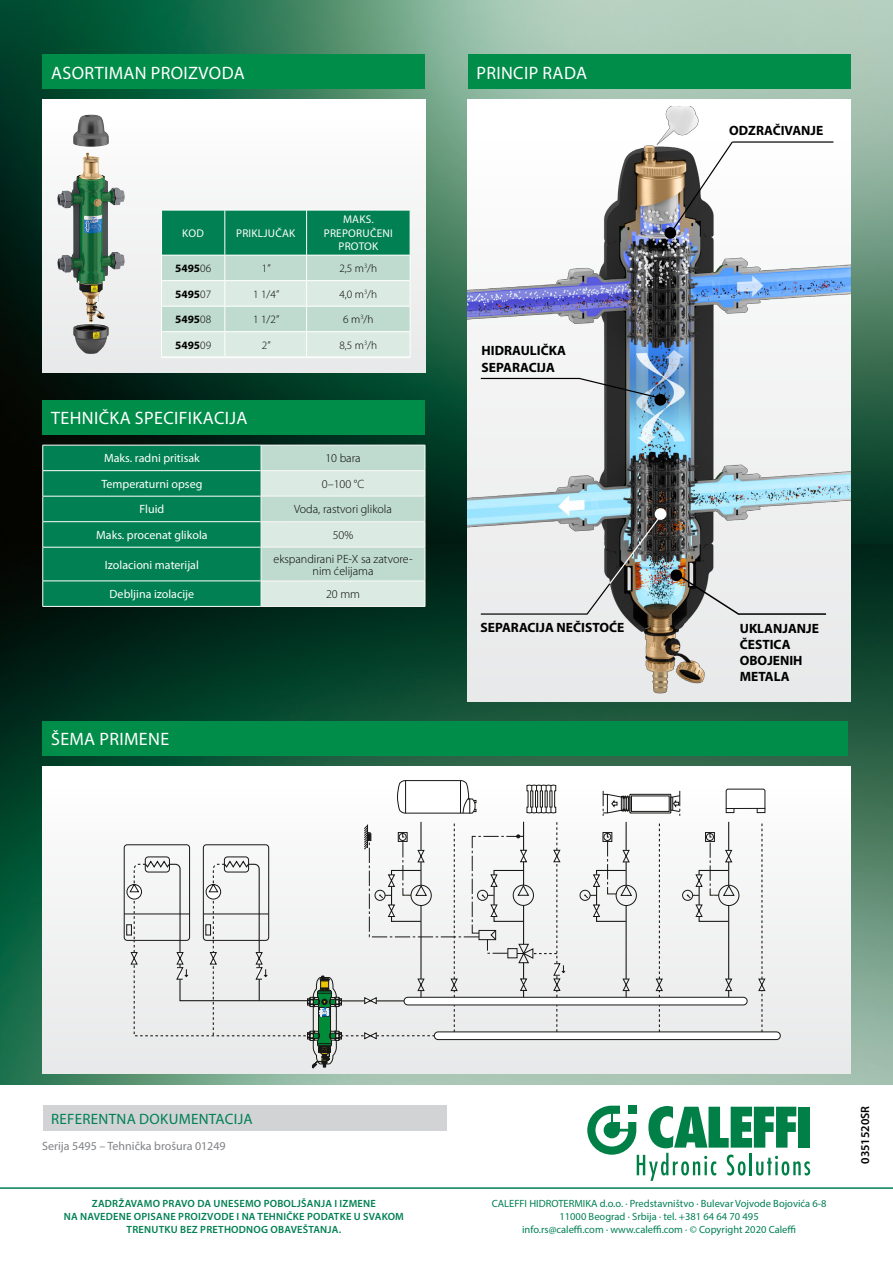
<style>
.page{position:relative;width:893px;height:1263px;background:#fff}
.page>*{position:absolute;margin:0;border:0;box-sizing:border-box;transform-origin:0 0}
.Titolini_verdi{font:18px "Myriad Pro";letter-spacing:.02em;color:#fff}
.Titolini_verdi-2{font:15px "Myriad Pro";letter-spacing:.02em;color:#008053}
.Testo_tabella{font:700 13.5px/16.2px "Myriad Pro";color:#000}
.Testo_Bianco_in_verd{font:12px "Myriad Pro";color:#fff}
.Testo_tabella-2{font:300 12px/12px "Myriad Pro";color:#000;text-align:center}
.Titolini_verdi-3{font:12px "Myriad Pro";color:#808285}
.t1{font:600 12px "Myriad Pro";color:#000}
.Testo_tabella-3{font:300 11.25px "Myriad Pro";color:#000}
.Testo_Bianco_in_verd-2{font:11.25px/13.5px "Myriad Pro";letter-spacing:.02em;color:#fff;text-align:center}
.Testo_tabella-4{font:700 11.25px "Myriad Pro";color:#000}
.t2{font:10.5px "Myriad Pro";color:#008053}
.t3{font:600 10.5px "Myriad Pro";letter-spacing:.02em;color:#008053}
.s1{font-weight:300}
</style>
<div class="page">
<img style="left:0;top:0;width:893px;height:545px">
<img style="left:0;top:545px;width:893px;height:540px">
<div style="left:43px;top:55px;width:382px;height:34px;background:#008c49"></div>
<div style="left:43px;top:400px;width:382px;height:34px;background:#008c49"></div>
<svg style="left:43px;top:100px;width:383px;height:272px"></svg>
<div style="left:43px;top:721px;width:805px;height:34px;background:#008c49"></div>
<div style="left:43px;top:766px;width:807px;height:308px;background:linear-gradient(to bottom,#fefefe,#e7e8e9)"></div>
<svg style="left:587px;top:1106px;width:223px;height:75px"></svg>
<hr style="left:0;top:1187px;width:893px;height:2px;background:#008053">
<div style="left:468px;top:55px;width:382px;height:34px;background:#008c49"></div>
<img style="left:468px;top:106px;width:382px;height:598px">
<svg style="left:666px;top:140px;width:68px;height:99px"></svg>
<hr style="left:732px;top:141px;width:101px;height:2px;background:#000">
<div style="left:665px;top:228px;width:10px;height:10px;background:#000;border-radius:50%"></div>
<div style="left:664px;top:227px;width:12px;height:12px;border:2px solid #000;border-radius:50%"></div>
<div style="left:655px;top:395px;width:10px;height:10px;background:#000;border-radius:50%"></div>
<div style="left:654px;top:394px;width:12px;height:12px;border:2px solid #000;border-radius:50%"></div>
<svg style="left:480px;top:377px;width:190px;height:25px"></svg>
<div style="left:655px;top:509px;width:11px;height:10px;background:#fff;border-radius:50%"></div>
<div style="left:655px;top:508px;width:11px;height:12px;border:2px solid #fff;border-radius:50%"></div>
<div style="left:671px;top:570px;width:10px;height:10px;background:#000;border-radius:50%"></div>
<div style="left:670px;top:569px;width:12px;height:12px;border:2px solid #000;border-radius:50%"></div>
<svg style="left:480px;top:515px;width:182px;height:100px;background:#b9bebf"></svg>
<svg style="left:678px;top:574px;width:150px;height:41px;background:#c9c9c9"></svg>
<svg style="left:397px;top:780px;width:283px;height:36px"></svg>
<div style="left:631px;top:796px;width:38px;height:15px;background:#fff"></div>
<div style="left:726px;top:808px;width:8px;height:5px;border:1px solid #171715"></div>
<div style="left:757px;top:808px;width:8px;height:5px;border:1px solid #171715"></div>
<svg style="left:726px;top:789px;width:39px;height:20px"></svg>
<div style="left:718px;top:885px;width:21px;height:21px;border:1px solid #171715;border-radius:50%"></div>
<div style="left:434px;top:1032px;width:346px;height:7px;background:#fff;border-radius:4px"></div>
<div style="left:434px;top:1032px;width:346px;height:8px;border:1px solid #171715;border-radius:4px"></div>
<svg style="left:758px;top:822px;width:7px;height:210px"></svg>
<svg style="left:123px;top:822px;width:611px;height:247px"></svg>
<img style="left:57px;top:115px;width:52px;height:196px">
<div style="left:43px;top:1106px;width:403px;height:25px;background:#d1d3d4"></div>
<svg style="left:161px;top:210px;width:250px;height:147px;background:#92c6b3"></svg>
<hr style="left:161px;top:356px;width:64px;height:2px;background:#fff">
<hr style="left:225px;top:356px;width:82px;height:2px;background:#fff">
<hr style="left:307px;top:356px;width:103px;height:2px;background:#fff">
<hr style="left:43px;top:606px;width:218px;height:1px;background:#fff">
<hr style="left:261px;top:606px;width:164px;height:1px;background:#fff">
<svg style="left:42px;top:445px;width:384px;height:161px;background:#5fad91"></svg>
<p class="Titolini_verdi" style="left:51px;top:62px;width:195px">ASORTIMAN PROIZVODA</p>
<p class="Testo_Bianco_in_verd-2" style="left:182px;top:226px;width:23px">KOD</p>
<p class="Testo_Bianco_in_verd-2" style="left:236px;top:226px;width:61px">PRIKLJUČAK</p>
<p class="Testo_Bianco_in_verd-2" style="left:324px;top:213px;width:71px">MAKS.<br>PREPORUČENI<br>PROTOK</p>
<p class="Testo_tabella-4" style="left:175px;top:261px;width:37px">5495<span class="s1">06</span></p>
<p class="Testo_tabella-3" style="left:262px;top:262px;width:10px">1”</p>
<p class="Testo_tabella-3" style="left:339px;top:262px;width:39px">2,5 m<sup>3</sup>/h</p>
<p class="Testo_tabella-4" style="left:175px;top:286px;width:37px">5495<span class="s1">07</span></p>
<p class="Testo_tabella-3" style="left:253px;top:287px;width:28px">1 1/4”</p>
<p class="Testo_tabella-3" style="left:339px;top:287px;width:39px">4,0 m<sup>3</sup>/h</p>
<p class="Testo_tabella-4" style="left:175px;top:312px;width:37px">5495<span class="s1">08</span></p>
<p class="Testo_tabella-3" style="left:253px;top:313px;width:28px">1 1/2”</p>
<p class="Testo_tabella-3" style="left:343px;top:313px;width:32px">6 m<sup>3</sup>/h</p>
<p class="Testo_tabella-4" style="left:175px;top:338px;width:37px">5495<span class="s1">09</span></p>
<p class="Testo_tabella-3" style="left:262px;top:338px;width:10px">2”</p>
<p class="Testo_tabella-3" style="left:339px;top:338px;width:39px">8,5 m<sup>3</sup>/h</p>
<p class="Titolini_verdi" style="left:51px;top:407px;width:198px">TEHNIČKA SPECIFIKACIJA</p>
<p class="Testo_Bianco_in_verd" style="left:104px;top:451px;width:97px">Maks. radni pritisak</p>
<p class="Testo_tabella-2" style="left:325px;top:452px;width:37px">10 bara</p>
<p class="Testo_Bianco_in_verd" style="left:101px;top:476px;width:103px">Temperaturni opseg</p>
<p class="Testo_tabella-2" style="left:322px;top:478px;width:44px">0–100 °C</p>
<p class="Testo_Bianco_in_verd" style="left:140px;top:502px;width:26px">Fluid</p>
<p class="Testo_tabella-2" style="left:294px;top:503px;width:99px">Voda, rastvori glikola</p>
<p class="Testo_Bianco_in_verd" style="left:96px;top:527px;width:113px">Maks. procenat glikola</p>
<p class="Testo_tabella-2" style="left:333px;top:529px;width:22px">50%</p>
<p class="Testo_Bianco_in_verd" style="left:105px;top:557px;width:96px">Izolacioni materijal</p>
<p class="Testo_tabella-2" style="left:273px;top:552px;width:141px">ekspandirani PE-X sa zatvore&shy;nim ćelijama</p>
<p class="Testo_Bianco_in_verd" style="left:110px;top:587px;width:86px">Debljina izolacije</p>
<p class="Testo_tabella-2" style="left:326px;top:588px;width:35px">20 mm</p>
<p class="Titolini_verdi" style="left:51px;top:727px;width:120px">ŠEMA PRIMENE</p>
<p class="Titolini_verdi" style="left:476px;top:62px;width:112px">PRINCIP RADA</p>
<p class="Testo_tabella" style="left:482px;top:342px;width:86px">HIDRAULIČKA<br>SEPARACIJA</p>
<p class="Testo_tabella" style="left:481px;top:618px;width:145px">SEPARACIJA NEČISTOĆE</p>
<p class="Testo_tabella" style="left:729px;top:122px;width:96px">ODZRAČIVANJE</p>
<p class="Testo_tabella" style="left:740px;top:620px;width:81px">UKLANJANJE<br>ČESTICA<br>OBOJENIH<br>METALA</p>
<p class="Titolini_verdi-2" style="left:51px;top:1110px;width:203px">REFERENTNA DOKUMENTACIJA</p>
<p class="Titolini_verdi-3" style="left:42px;top:1138px;width:185px">Serija 5495 – Tehnička brošura 01249</p>
<p class="t3" style="left:92px;top:1196px;width:286px">ZADRŽAVAMO PRAVO DA UNESEMO POBOLJŠANJA I IZMENE</p>
<p class="t3" style="left:64px;top:1209px;width:342px">NA NAVEDENE OPISANE PROIZVODE I NA TEHNIČKE PODATKE U SVAKOM</p>
<p class="t3" style="left:127px;top:1222px;width:216px">TRENUTKU BEZ PRETHODNOG OBAVEŠTANJA.</p>
<p class="t2" style="left:492px;top:1196px;width:336px">CALEFFI HIDROTERMIKA d.o.o. · Predstavništvo · Bulevar Vojvode Bojovića 6-8</p>
<p class="t2" style="left:559px;top:1209px;width:201px">11000 Beograd · Srbija · tel. +381 64 64 70 495</p>
<p class="t2" style="left:522px;top:1222px;width:275px">info.rs@caleffi.com · www.caleffi.com · © Copyright 2020 Caleffi</p>
<p class="t1" style="left:857px;top:1164px;width:60px;rotate:-90deg">0351520SR</p>
</div>
